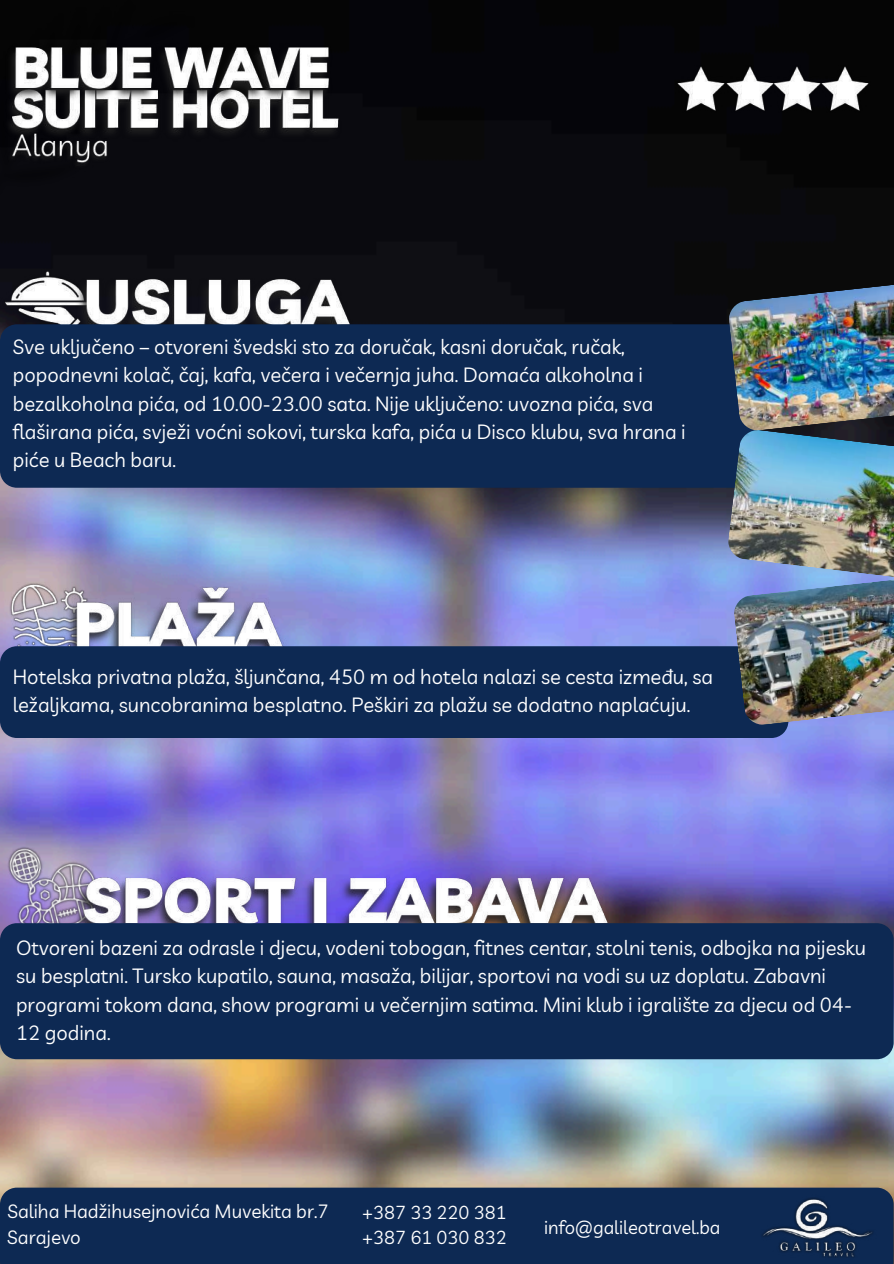
<style>
.page{position:relative;width:894px;height:1264px;background:#fff}
.page>*{position:absolute;margin:0;border:0;box-sizing:border-box;transform-origin:0 0}
.t1{font:20.1px/28.2px "Livvic";color:#fff}
.t2{font:18.75px/25.5px "Livvic";color:#fff}
.t3{font:18.3px/25.5px "Livvic";color:#fff}
</style>
<div class="page">
<img style="left:0;top:0;width:893px;height:1187px">
<div style="left:0;top:1187px;width:893px;height:76px;background:#0d2953"></div>
<img style="left:755px;top:1194px;width:124px;height:65px">
<img style="left:5px;top:577px;width:85px;height:69px">
<img style="left:61px;top:580px;width:230px;height:66px">
<div style="left:0;top:646px;width:788px;height:92px;background:#0d2953"></div>
<img style="left:0;top:836px;width:106px;height:87px">
<img style="left:67px;top:859px;width:549px;height:64px">
<div style="left:0;top:923px;width:893px;height:136px;background:#0d2953"></div>
<img style="left:0;top:269px;width:71px;height:55px">
<img style="left:71px;top:261px;width:288px;height:63px">
<div style="left:0;top:324px;width:727px;height:164px;background:#0d2953"></div>
<img style="left:727px;top:431px;width:166px;height:148px">
<img style="left:727px;top:282px;width:166px;height:149px">
<img style="left:732px;top:577px;width:161px;height:148px">
<img style="left:774px;top:66px;width:45px;height:46px">
<img style="left:819px;top:66px;width:50px;height:46px">
<img style="left:0;top:0;width:195px;height:224px">
<img style="left:0;top:75px;width:345px;height:68px">
<img style="left:1px;top:32px;width:335px;height:72px">
<img style="left:5px;top:126px;width:105px;height:45px">
<img style="left:675px;top:66px;width:99px;height:46px">
<p class="t1" style="left:13px;top:332px;width:674px">Sve uključeno – otvoreni švedski sto za doručak, kasni doručak, ručak, popodnevni kolač, čaj, kafa, večera i večernja juha. Domaća alkoholna i bezalkoholna pića, od 10.00-23.00 sata. Nije uključeno: uvozna pića, sva flaširana pića, svježi voćni sokovi, turska kafa, pića u Disco klubu, sva hrana i piće u Beach baru.</p>
<p class="t1" style="left:13px;top:662px;width:701px">Hotelska privatna plaža, šljunčana, 450 m od hotela nalazi se cesta između, sa ležaljkama, suncobranima besplatno. Peškiri za plažu se dodatno naplaćuju.</p>
<p class="t1" style="left:16px;top:933px;width:851px">Otvoreni bazeni za odrasle i djecu, vodeni tobogan, fitnes centar, stolni tenis, odbojka na pijesku su besplatni. Tursko kupatilo, sauna, masaža, bilijar, sportovi na vodi su uz doplatu. Zabavni programi tokom dana, show programi u večernjim satima. Mini klub i igralište za djecu od 04- 12 godina.</p>
<p class="t2" style="left:7px;top:1198px;width:323px">Saliha Hadžihusejnovića Muvekita br.7<br>Sarajevo</p>
<p class="t3" style="left:362px;top:1198px;width:146px">+387 33 220 381 +387 61 030 832</p>
<p class="t3" style="left:544px;top:1213px;width:178px">info@galileotravel.ba</p>
</div>
